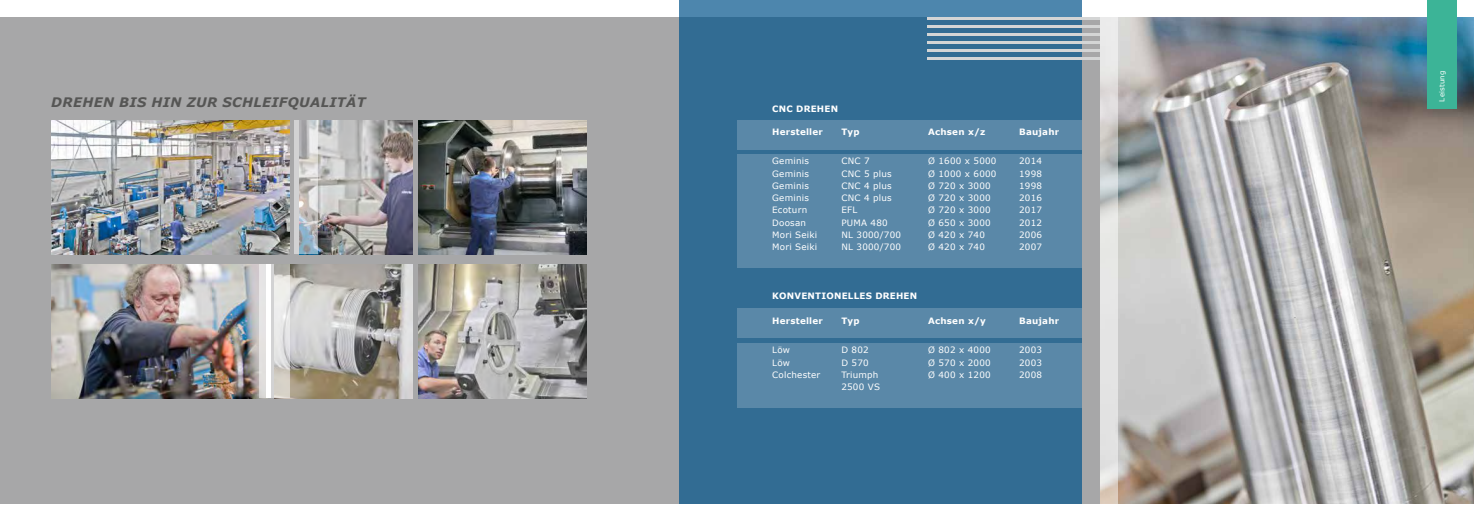
<style>
.page{position:relative;width:1474px;height:521px;background:#fff}
.page>*{position:absolute;margin:0;border:0;box-sizing:border-box;transform-origin:0 0}
.t1{font:italic 700 13.12px "Verdana";letter-spacing:.025em;color:#565655}
.t2{font:8.75px "Verdana";letter-spacing:.025em;color:#fff}
.t3{font:700 8.75px "Verdana";letter-spacing:.025em;color:#fff}
.t4{font:7px "Verdana";letter-spacing:.025em;color:#fff}
</style>
<div class="page">
<div style="left:0;top:17px;width:1156px;height:486px;background:#a7a7a8"></div>
<img style="left:1117px;top:17px;width:356px;height:487px">
<div style="left:679px;top:0;width:402px;height:504px;background:#326c93"></div>
<img style="left:418px;top:264px;width:168px;height:134px">
<img style="left:418px;top:120px;width:168px;height:134px">
<img style="left:289px;top:264px;width:123px;height:134px">
<img style="left:317px;top:120px;width:95px;height:134px">
<img style="left:52px;top:264px;width:207px;height:134px">
<img style="left:52px;top:120px;width:237px;height:134px">
<svg style="left:259px;top:264px;width:30px;height:134px;background:#dedddb"></svg>
<svg style="left:294px;top:120px;width:23px;height:134px;background:#c3c5c7"></svg>
<hr style="left:267px;top:264px;width:4px;height:134px;background:#fff">
<div style="left:737px;top:120px;width:344px;height:30px;background:#5a88a8"></div>
<div style="left:737px;top:308px;width:344px;height:29px;background:#5a88a8"></div>
<div style="left:737px;top:154px;width:344px;height:113px;background:#5a88a8"></div>
<div style="left:737px;top:344px;width:344px;height:64px;background:#5a88a8"></div>
<div style="left:1426px;top:0;width:30px;height:108px;background:#3cb497"></div>
<svg style="left:1100px;top:17px;width:17px;height:487px;background:#dededd"></svg>
<hr style="left:927px;top:17px;width:173px;height:3px;background:#d4d5d5">
<hr style="left:927px;top:25px;width:173px;height:3px;background:#d4d5d5">
<hr style="left:927px;top:33px;width:173px;height:3px;background:#d4d5d5">
<hr style="left:927px;top:41px;width:173px;height:3px;background:#d4d5d5">
<hr style="left:927px;top:49px;width:173px;height:3px;background:#d4d5d5">
<hr style="left:927px;top:57px;width:173px;height:3px;background:#d4d5d5">
<h1 class="t1" style="left:51px;top:93px;width:316px">DREHEN BIS HIN ZUR SCHLEIFQUALITÄT</h1>
<p class="t3" style="left:772px;top:102px;width:67px">CNC DREHEN</p>
<p class="t3" style="left:772px;top:126px;width:52px">Hersteller</p>
<p class="t3" style="left:841px;top:126px;width:20px">Typ</p>
<p class="t3" style="left:928px;top:126px;width:59px">Achsen x/z</p>
<p class="t3" style="left:1019px;top:126px;width:42px">Baujahr</p>
<p class="t2" style="left:772px;top:155px;width:38px">Geminis</p>
<p class="t2" style="left:841px;top:155px;width:30px">CNC 7</p>
<p class="t2" style="left:928px;top:155px;width:70px">Ø 1600 x 5000</p>
<p class="t2" style="left:1019px;top:155px;width:24px">2014</p>
<p class="t2" style="left:772px;top:167px;width:38px">Geminis</p>
<p class="t2" style="left:841px;top:167px;width:52px">CNC 5 plus</p>
<p class="t2" style="left:928px;top:167px;width:70px">Ø 1000 x 6000</p>
<p class="t2" style="left:1019px;top:167px;width:24px">1998</p>
<p class="t2" style="left:772px;top:180px;width:38px">Geminis</p>
<p class="t2" style="left:841px;top:180px;width:52px">CNC 4 plus</p>
<p class="t2" style="left:928px;top:180px;width:64px">Ø 720 x 3000</p>
<p class="t2" style="left:1019px;top:180px;width:24px">1998</p>
<p class="t2" style="left:772px;top:192px;width:38px">Geminis</p>
<p class="t2" style="left:841px;top:192px;width:52px">CNC 4 plus</p>
<p class="t2" style="left:928px;top:192px;width:64px">Ø 720 x 3000</p>
<p class="t2" style="left:1019px;top:192px;width:24px">2016</p>
<p class="t2" style="left:772px;top:204px;width:36px">Ecoturn</p>
<p class="t2" style="left:841px;top:204px;width:17px">EFL</p>
<p class="t2" style="left:928px;top:204px;width:64px">Ø 720 x 3000</p>
<p class="t2" style="left:1019px;top:204px;width:24px">2017</p>
<p class="t2" style="left:772px;top:216px;width:35px">Doosan</p>
<p class="t2" style="left:841px;top:216px;width:48px">PUMA 480</p>
<p class="t2" style="left:928px;top:216px;width:64px">Ø 650 x 3000</p>
<p class="t2" style="left:1019px;top:216px;width:24px">2012</p>
<p class="t2" style="left:772px;top:229px;width:47px">Mori Seiki</p>
<p class="t2" style="left:841px;top:229px;width:61px">NL 3000/700</p>
<p class="t2" style="left:928px;top:229px;width:58px">Ø 420 x 740</p>
<p class="t2" style="left:1019px;top:229px;width:24px">2006</p>
<p class="t2" style="left:772px;top:241px;width:47px">Mori Seiki</p>
<p class="t2" style="left:841px;top:241px;width:61px">NL 3000/700</p>
<p class="t2" style="left:928px;top:241px;width:58px">Ø 420 x 740</p>
<p class="t2" style="left:1019px;top:241px;width:24px">2007</p>
<p class="t3" style="left:772px;top:290px;width:146px">KONVENTIONELLES DREHEN</p>
<p class="t3" style="left:772px;top:314px;width:52px">Hersteller</p>
<p class="t3" style="left:841px;top:314px;width:20px">Typ</p>
<p class="t3" style="left:928px;top:314px;width:59px">Achsen x/y</p>
<p class="t3" style="left:1019px;top:314px;width:42px">Baujahr</p>
<p class="t2" style="left:772px;top:344px;width:19px">Löw</p>
<p class="t2" style="left:841px;top:344px;width:29px">D 802</p>
<p class="t2" style="left:928px;top:344px;width:64px">Ø 802 x 4000</p>
<p class="t2" style="left:1019px;top:344px;width:24px">2003</p>
<p class="t2" style="left:772px;top:356px;width:19px">Löw</p>
<p class="t2" style="left:841px;top:356px;width:29px">D 570</p>
<p class="t2" style="left:928px;top:356px;width:64px">Ø 570 x 2000</p>
<p class="t2" style="left:1019px;top:356px;width:24px">2003</p>
<p class="t2" style="left:772px;top:369px;width:50px">Colchester</p>
<p class="t2" style="left:841px;top:369px;width:39px">Triumph</p>
<p class="t2" style="left:928px;top:369px;width:64px">Ø 400 x 1200</p>
<p class="t2" style="left:1019px;top:369px;width:24px">2008</p>
<p class="t2" style="left:841px;top:381px;width:40px">2500 VS</p>
<p class="t4" style="left:1436px;top:101px;width:32px;rotate:-90deg">Leistung</p>
</div>
